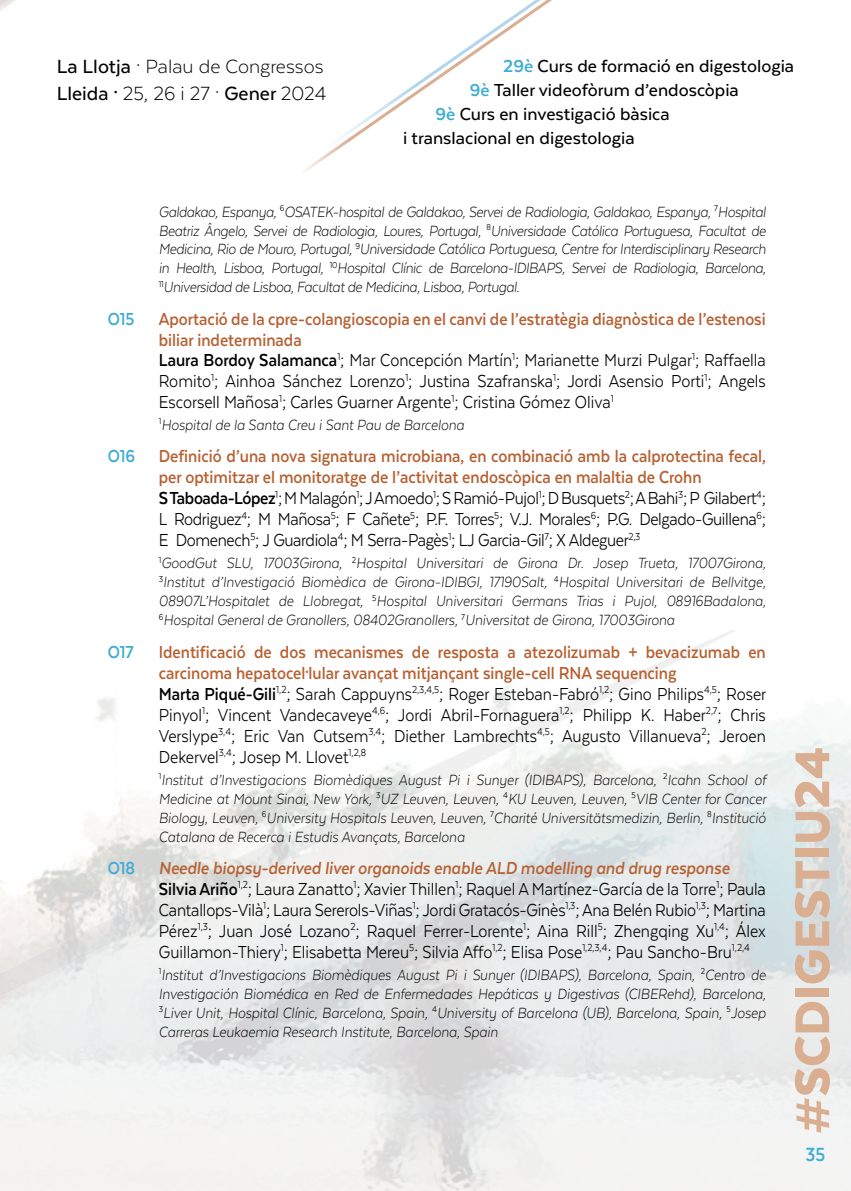
<style>
.page{position:relative;width:851px;height:1191px;background:#fff}
.page>*{position:absolute;margin:0;border:0;box-sizing:border-box;transform-origin:0 0}
.t1{font:900 56px "Texta";color:#d9ae91}
.t2{font:300 22px/26.4px "Texta";color:#000}
.t3{font:700 22px "Texta";color:#3facd4;scale:.9 1}
.t4{font:20px/21px "Texta";color:#000;scale:.9 1}
.t5{font:20px/21px "Texta";letter-spacing:-.02em;color:#000;scale:.9 1}
.t6{font:500 20px "Texta";color:#000}
.t7{font:700 20px "Texta";color:#3facd4;scale:.9 1}
.t8{font:italic 300 17px/19px "Texta";color:#000;text-align:justify;scale:.9 1}
.s1{font-weight:500}
.s2{font-weight:700;color:#3facd4}
.s3{font-weight:700;color:#b66133}
.s4{font-weight:700}
.s5{font-weight:700;font-style:italic;color:#b66133}
</style>
<div class="page">
<img style="left:292px;top:728px;width:255px;height:104px">
<img style="left:0;top:860px;width:231px;height:147px">
<img style="left:230px;top:830px;width:114px;height:56px">
<svg style="left:301px;top:0;width:251px;height:172px"></svg>
<p class="t2" style="left:57px;top:53px;width:271px"><span class="s1">La Llotja</span> · Palau de Congressos<br><span class="s1">Lleida ·</span> 25, 26 i 27 · <span class="s1">Gener</span> 2024</p>
<p class="t6" style="left:503px;top:55px;width:292px"><span class="s2">29è</span> Curs de formació en digestologia</p>
<p class="t6" style="left:469px;top:79px;width:270px"><span class="s2">9è</span> Taller videofòrum d’endoscòpia</p>
<p class="t6" style="left:435px;top:103px;width:236px"><span class="s2">9è</span> Curs en investigació bàsica</p>
<p class="t6" style="left:403px;top:127px;width:233px">i translacional en digestologia</p>
<p class="t8" style="left:159px;top:202px;width:676px">Galdakao, Espanya, <sup>6</sup>OSATEK-hospital de Galdakao, Servei de Radiologia, Galdakao, Espanya, <sup>7</sup>Hospital Beatriz Ângelo, Servei de Radiologia, Loures, Portugal, <sup>8</sup>Universidade Católica Portuguesa, Facultat de Medicina, Rio de Mouro, Portugal, <sup>9</sup>Universidade Católica Portuguesa, Centre for Interdisciplinary Research in Health, Lisboa, Portugal, <sup>10</sup>Hospital Clínic de Barcelona-IDIBAPS, Servei de Radiologia, Barcelona, <sup>11</sup>Universidad de Lisboa, Facultat de Medicina, Lisboa, Portugal.</p>
<p class="t4" style="left:159px;top:308px;width:676px;text-indent:-51px"><span class="s2">O15</span> <span class="s3">Aportació de la cpre-colangioscopia en el canvi de l’estratègia diagnòstica de l’estenosi biliar indeterminada<br></span><span class="s4">Laura Bordoy Salamanca</span><sup>1</sup>; Mar Concepción Martín<sup>1</sup>; Marianette Murzi Pulgar<sup>1</sup>; Raffaella Romito<sup>1</sup>; Ainhoa Sánchez Lorenzo<sup>1</sup>; Justina Szafranska<sup>1</sup>; Jordi Asensio Porti<sup>1</sup>; Angels Escorsell Mañosa<sup>1</sup>; Carles Guarner Argente<sup>1</sup>; Cristina Gómez Oliva<sup>1</sup></p>
<p class="t8" style="left:159px;top:415px;width:341px"><sup>1</sup>Hospital de la Santa Creu i Sant Pau de Barcelona</p>
<p class="t5" style="left:159px;top:446px;width:676px;text-indent:-51px"><span class="s2">O16</span> <span class="s3">Definició d’una nova signatura microbiana, en combinació amb la calprotectina fecal, per optimitzar el monitoratge de l’activitat endoscòpica en malaltia de Crohn<br></span><span class="s4">S Taboada-López</span><sup>1</sup>; M Malagón<sup>1</sup>; J Amoedo<sup>1</sup>; S Ramió-Pujol<sup>1</sup>; D Busquets<sup>2</sup>; A Bahi<sup>3</sup>; P Gilabert<sup>4</sup>; L Rodriguez<sup>4</sup>; M Mañosa<sup>5</sup>; F Cañete<sup>5</sup>; P.F. Torres<sup>5</sup>; V.J. Morales<sup>6</sup>; P.G. Delgado‑Guillena<sup>6</sup>; E Domenech<sup>5</sup>; J Guardiola<sup>4</sup>; M Serra-Pagès<sup>1</sup>; LJ Garcia-Gil<sup>7</sup>; X Aldeguer<sup>2,3</sup></p>
<p class="t8" style="left:159px;top:553px;width:676px"><sup>1</sup>GoodGut SLU, 17003Girona, <sup>2</sup>Hospital Universitari de Girona Dr. Josep Trueta, 17007Girona, <sup>3</sup>Institut d’Investigació Biomèdica de Girona-IDIBGI, 17190Salt, <sup>4</sup>Hospital Universitari de Bellvitge, 08907L’Hospitalet de Llobregat, <sup>5</sup>Hospital Universitari Germans Trias i Pujol, 08916Badalona, <sup>6</sup>Hospital General de Granollers, 08402Granollers, <sup>7</sup>Universitat de Girona, 17003Girona</p>
<p class="t7" style="left:108px;top:641px;width:30px">O17</p>
<p class="t4" style="left:159px;top:641px;width:676px"><span class="s3">Identificació de dos mecanismes de resposta a atezolizumab + bevacizumab en carcinoma hepatocel·lular avançat mitjançant single-cell RNA sequencing<br></span><span class="s4">Marta Piqué-Gili</span><sup>1,2</sup>; Sarah Cappuyns<sup>2,3,4,5</sup>; Roger Esteban-Fabró<sup>1,2</sup>; Gino Philips<sup>4,5</sup>; Roser Pinyol<sup>1</sup>; Vincent Vandecaveye<sup>4,6</sup>; Jordi Abril-Fornaguera<sup>1,2</sup>; Philipp K. Haber<sup>2,7</sup>; Chris Verslype<sup>3,4</sup>; Eric Van Cutsem<sup>3,4</sup>; Diether Lambrechts<sup>4,5</sup>; Augusto Villanueva<sup>2</sup>; Jeroen Dekervel<sup>3,4</sup>; Josep M. Llovet<sup>1,2,8</sup></p>
<p class="t8" style="left:159px;top:769px;width:676px"><sup>1</sup>Institut d’Investigacions Biomèdiques August Pi i Sunyer (IDIBAPS), Barcelona, <sup>2</sup>Icahn School of Medicine at Mount Sinai, New York, <sup>3</sup>UZ Leuven, Leuven, <sup>4</sup>KU Leuven, Leuven, <sup>5</sup>VIB Center for Cancer Biology, Leuven, <sup>6</sup>University Hospitals Leuven, Leuven, <sup>7</sup>Charité Universitätsmedizin, Berlin, <sup>8</sup>Institució Catalana de Recerca i Estudis Avançats, Barcelona</p>
<p class="t4" style="left:159px;top:857px;width:676px;text-indent:-51px"><span class="s2">O18</span> <span class="s5">Needle biopsy-derived liver organoids enable ALD modelling and drug response </span><span class="s4">Silvia Ariño</span><sup>1,2</sup>; Laura Zanatto<sup>1</sup>; Xavier Thillen<sup>1</sup>; Raquel A Martínez-García de la Torre<sup>1</sup>; Paula Cantallops-Vilà<sup>1</sup>; Laura Sererols-Viñas<sup>1</sup>; Jordi Gratacós-Ginès<sup>1,3</sup>; Ana Belén Rubio<sup>1,3</sup>; Martina Pérez<sup>1,3</sup>; Juan José Lozano<sup>2</sup>; Raquel Ferrer-Lorente<sup>1</sup>; Aina Rill<sup>5</sup>; Zhengqing Xu<sup>1,4</sup>; Álex Guillamon-Thiery<sup>1</sup>; Elisabetta Mereu<sup>5</sup>; Silvia Affo<sup>1,2</sup>; Elisa Pose<sup>1,2,3,4</sup>; Pau Sancho‑Bru<sup>1,2,4</sup></p>
<p class="t8" style="left:159px;top:965px;width:676px"><sup>1</sup>Institut d’Investigacions Biomèdiques August Pi i Sunyer (IDIBAPS), Barcelona, Spain, <sup>2</sup>Centro de Investigación Biomédica en Red de Enfermedades Hepáticas y Digestivas (CIBERehd), Barcelona, <sup>3</sup>Liver Unit, Hospital Clínic, Barcelona, Spain, <sup>4</sup>University of Barcelona (UB), Barcelona, Spain, <sup>5</sup>Josep Carreras Leukaemia Research Institute, Barcelona, Spain</p>
<h1 class="t1" style="left:783px;top:1134px;width:389px;rotate:-90deg">#SCDIGESTIU24</h1>
<p class="t3" style="left:805px;top:1143px;width:24px">35</p>
</div>
